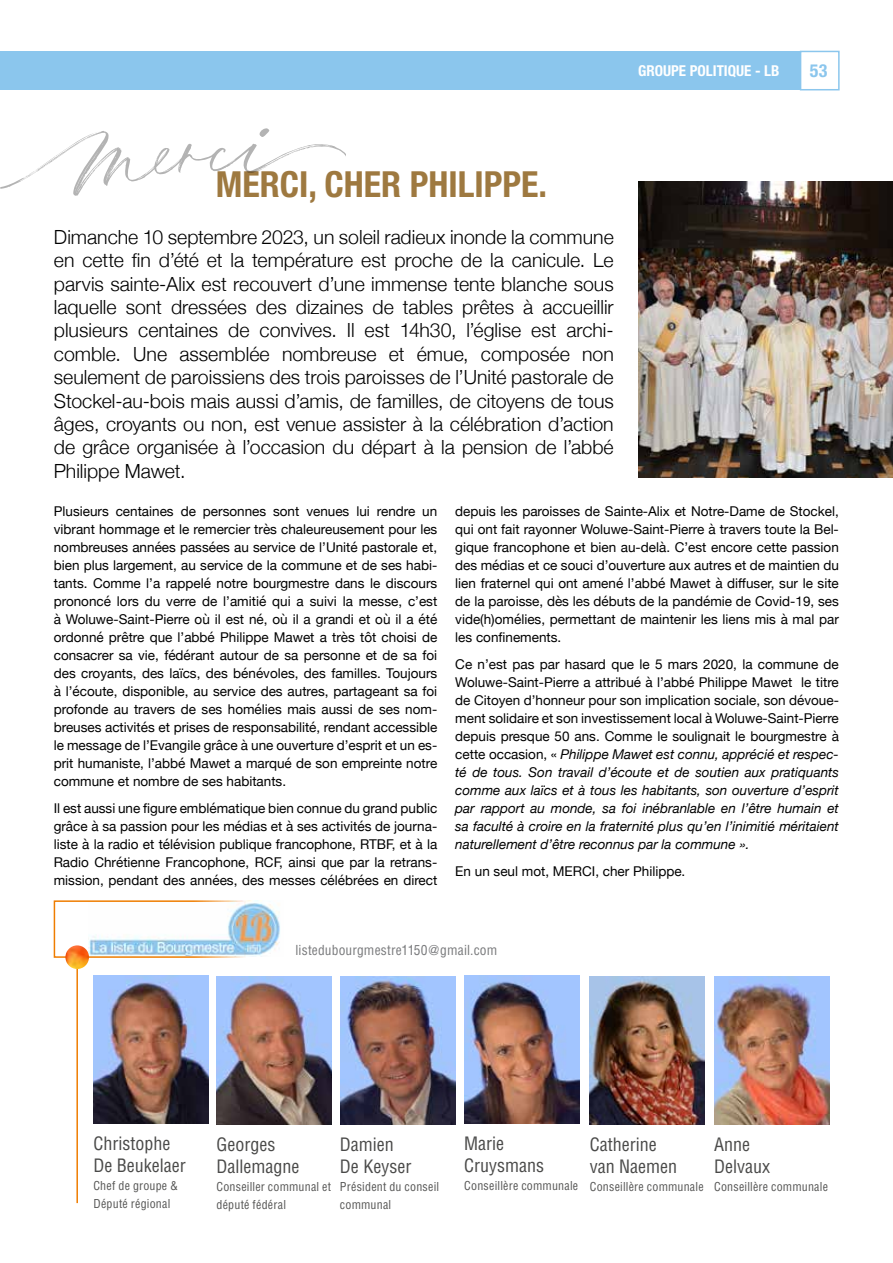
<style>
.page{position:relative;width:893px;height:1263px;background:#fff}
.page>*{position:absolute;margin:0;border:0;box-sizing:border-box;transform-origin:0 0}
.t1{font:700 condensed 36px "Helvetica Neue";color:#9e7940}
.t2{font:300 19.5px/23.4px "Helvetica Neue";color:#000;text-align:justify}
.t3{font:condensed 18px/21.6px "Helvetica";color:#4a4a49}
.t4{font:700 condensed 18px "Helvetica Neue";color:#8bc6ed}
.t5{font:700 condensed 15px "Helvetica Neue";color:#fff}
.t6{font:13.5px/18px "Helvetica Neue";color:#000;text-align:justify}
.t7{font:italic 13.5px/18px "Helvetica Neue";color:#000;text-align:justify}
.t8{font:condensed 13.5px "Helvetica";letter-spacing:.015em;color:#797a7c}
.t9{font:condensed 12px/18px "Helvetica";letter-spacing:.02em;color:#575756}
.s1{font-style:normal}
</style>
<div class="page">
<div style="left:0;top:51px;width:801px;height:39px;background:#8bc6ed"></div>
<div style="left:800px;top:51px;width:40px;height:39px;background:#fff;border:2px solid #8bc6ed"></div>
<img style="left:590px;top:976px;width:115px;height:148px">
<img style="left:714px;top:976px;width:115px;height:148px">
<img style="left:89px;top:900px;width:191px;height:56px">
<hr style="left:76px;top:969px;width:2px;height:234px;background:#ef7d00">
<div style="left:54px;top:900px;width:192px;height:58px;border:2px solid #ef7d00"></div>
<img style="left:65px;top:945px;width:24px;height:24px;border-radius:12px">
<img style="left:216px;top:976px;width:115px;height:148px">
<img style="left:464px;top:975px;width:115px;height:148px">
<img style="left:340px;top:976px;width:115px;height:148px">
<img style="left:94px;top:975px;width:115px;height:148px">
<img style="left:638px;top:182px;width:255px;height:296px">
<svg style="left:0;top:128px;width:346px;height:68px"></svg>
<p class="t5" style="left:638px;top:62px;width:143px">GROUPE POLITIQUE - LB</p>
<h3 class="t4" style="left:810px;top:59px;width:19px">53</h3>
<h1 class="t1" style="left:216px;top:162px;width:333px">MERCI, CHER PHILIPPE.</h1>
<p class="t2" style="left:54px;top:224px;width:561px">Dimanche 10 septembre 2023, un soleil radieux inonde la commune en cette fin d’été et la température est proche de la canicule. Le parvis sainte-Alix est recouvert d’une immense tente blanche sous laquelle sont dressées des dizaines de tables prêtes à accueillir plusieurs centaines de convives. Il est 14h30, l’église est archi&shy;comble. Une assemblée nombreuse et émue, composée non seulement de paroissiens des trois paroisses de l’Unité pastorale de Stockel-au-bois mais aussi d’amis, de familles, de citoyens de tous âges, croyants ou non, est venue assister à la célébration d’action de grâce organisée à l’occasion du départ à la pension de l’abbé Philippe Mawet.</p>
<p class="t6" style="left:54px;top:503px;width:385px">Plusieurs centaines de personnes sont venues lui rendre un vibrant hommage et le remercier très chaleureusement pour les nombreuses années passées au service de l’Unité pastorale et, bien plus largement, au service de la commune et de ses habi&shy;tants. Comme l’a rappelé notre bourgmestre dans le discours prononcé lors du verre de l’amitié qui a suivi la messe, c’est à Woluwe-Saint-Pierre où il est né, où il a grandi et où il a été ordonné prêtre que l’abbé Philippe Mawet a très tôt choisi de consacrer sa vie, fédérant autour de sa personne et de sa foi des croyants, des laïcs, des bénévoles, des familles. Toujours à l’écoute, disponible, au service des autres, partageant sa foi profonde au travers de ses homélies mais aussi de ses nom&shy;breuses activités et prises de responsabilité, rendant accessible le message de l’Evangile grâce à une ouverture d’esprit et un es&shy;prit humaniste, l’abbé Mawet a marqué de son empreinte notre commune et nombre de ses habitants.</p>
<p class="t6" style="left:54px;top:800px;width:385px">Il est aussi une figure emblématique bien connue du grand public grâce à sa passion pour les médias et à ses activités de journa&shy;liste à la radio et télévision publique francophone, RTBF, et à la Radio Chrétienne Francophone, RCF, ainsi que par la retrans&shy;mission, pendant des années, des messes célébrées en direct</p>
<p class="t6" style="left:455px;top:503px;width:385px">depuis les paroisses de Sainte-Alix et Notre-Dame de Stockel, qui ont fait rayonner Woluwe-Saint-Pierre à travers toute la Bel&shy;gique francophone et bien au-delà. C’est encore cette passion des médias et ce souci d’ouverture aux autres et de maintien du lien fraternel qui ont amené l’abbé Mawet à diffuser, sur le site de la paroisse, dès les débuts de la pandémie de Covid-19, ses vide(h)omélies, permettant de maintenir les liens mis à mal par les confinements.</p>
<p class="t7" style="left:455px;top:656px;width:385px"><span class="s1">Ce n’est pas par hasard que le 5 mars 2020, la commune de Woluwe-Saint-Pierre a attribué à l’abbé Philippe Mawet le titre de Citoyen d’honneur pour son implication sociale, son dévoue&shy;ment solidaire et son investissement local à Woluwe-Saint-Pierre depuis presque 50 ans. Comme le soulignait le bourgmestre à cette occasion, «</span> Philippe Mawet est connu, apprécié et respec&shy;té de tous. Son travail d’écoute et de soutien aux pratiquants comme aux laïcs et à tous les habitants, son ouverture d’esprit par rapport au monde, sa foi inébranlable en l’être humain et sa faculté à croire en la fraternité plus qu’en l’inimitié méritaient naturellement d’être reconnus par la commune ».</p>
<p class="t6" style="left:455px;top:863px;width:232px">En un seul mot, MERCI, cher Philippe.</p>
<p class="t8" style="left:295px;top:941px;width:203px">listedubourgmestre1150@gmail.com</p>
<h3 class="t3" style="left:93px;top:1133px;width:94px">Christophe<br>De Beukelaer</h3>
<p class="t9" style="left:93px;top:1176px;width:86px">Chef de groupe &amp;<br>Député régional</p>
<h3 class="t3" style="left:216px;top:1134px;width:84px">Georges<br>Dallemagne</h3>
<p class="t9" style="left:216px;top:1178px;width:116px">Conseiller communal et député fédéral</p>
<h3 class="t3" style="left:340px;top:1134px;width:73px">Damien<br>De Keyser</h3>
<p class="t9" style="left:340px;top:1178px;width:101px">Président du conseil communal</p>
<h3 class="t3" style="left:464px;top:1133px;width:81px">Marie<br>Cruysmans</h3>
<p class="t9" style="left:464px;top:1176px;width:115px">Conseillère communale</p>
<h3 class="t3" style="left:590px;top:1134px;width:89px">Catherine van Naemen</h3>
<p class="t9" style="left:590px;top:1178px;width:115px">Conseillère communale</p>
<h3 class="t3" style="left:714px;top:1134px;width:57px">Anne<br>Delvaux</h3>
<p class="t9" style="left:714px;top:1178px;width:115px">Conseillère communale</p>
</div>
